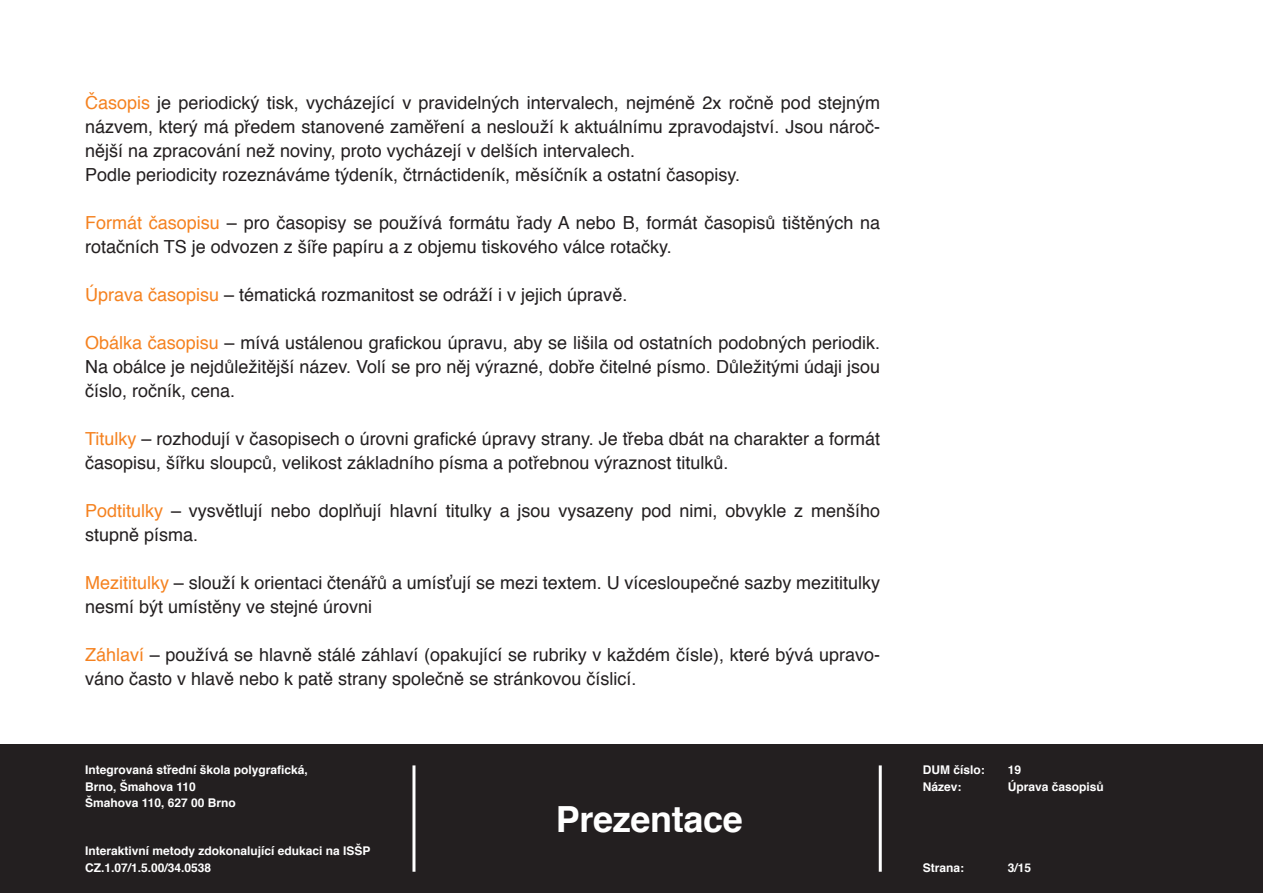
<style>
.page{position:relative;width:1263px;height:893px;background:#fff}
.page>*{position:absolute;margin:0;border:0;box-sizing:border-box;transform-origin:0 0}
.t1{font:700 36px "Helvetica";letter-spacing:-.01em;color:#fff}
.t2{font:18px/24px "Helvetica";color:#231f20}
.t3{font:700 12px/16.5px "Helvetica";color:#fff}
.s1{color:#f58220}
</style>
<div class="page">
<div style="left:0;top:744px;width:1263px;height:149px;background:#231f20"></div>
<hr style="left:412px;top:765px;width:3px;height:107px;background:#fff">
<hr style="left:879px;top:765px;width:3px;height:107px;background:#fff">
<p class="t2" style="left:85px;top:92px;width:797px"><span class="s1">Časopis</span> je periodický tisk, vycházející v pravidelných intervalech, nejméně 2x ročně pod stejným názvem, který má předem stanovené zaměření a neslouží k aktuálnímu zpravodajství. Jsou nároč&shy;nější na zpracování než noviny, proto vycházejí v delších intervalech.<br>Podle periodicity rozeznáváme týdeník, čtrnáctideník, měsíčník a ostatní časopisy.</p>
<p class="t2" style="left:85px;top:212px;width:797px"><span class="s1">Formát časopisu</span> – pro časopisy se používá formátu řady A nebo B, formát časopisů tištěných na rotačních TS je odvozen z šíře papíru a z objemu tiskového válce rotačky.</p>
<p class="t2" style="left:85px;top:284px;width:544px"><span class="s1">Úprava časopisu</span> – tématická rozmanitost se odráží i v jejich úpravě.</p>
<p class="t2" style="left:85px;top:332px;width:797px;text-align:justify"><span class="s1">Obálka časopisu</span> – mívá ustálenou grafickou úpravu, aby se lišila od ostatních podobných periodik.<br>Na obálce je nejdůležitější název. Volí se pro něj výrazné, dobře čitelné písmo. Důležitými údaji jsou číslo, ročník, cena.</p>
<p class="t2" style="left:85px;top:428px;width:797px"><span class="s1">Titulky</span> – rozhodují v časopisech o úrovni grafické úpravy strany. Je třeba dbát na charakter a formát časopisu, šířku sloupců, velikost základního písma a potřebnou výraznost titulků.</p>
<p class="t2" style="left:85px;top:500px;width:797px"><span class="s1">Podtitulky</span> – vysvětlují nebo doplňují hlavní titulky a jsou vysazeny pod nimi, obvykle z menšího stupně písma.</p>
<p class="t2" style="left:85px;top:572px;width:797px"><span class="s1">Mezititulky</span> – slouží k orientaci čtenářů a umísťují se mezi textem. U vícesloupečné sazby mezititulky nesmí být umístěny ve stejné úrovni</p>
<p class="t2" style="left:85px;top:644px;width:797px"><span class="s1">Záhlaví</span> – používá se hlavně stálé záhlaví (opakující se rubriky v každém čísle), které bývá upravo&shy;váno často v hlavě nebo k patě strany společně se stránkovou číslicí.</p>
<p class="t3" style="left:85px;top:763px;width:224px">Integrovaná střední škola polygrafická,<br>Brno, Šmahova 110<br>Šmahova 110, 627 00 Brno</p>
<p class="t3" style="left:85px;top:844px;width:287px">Interaktivní metody zdokonalující edukaci na ISŠP<br>CZ.1.07/1.5.00/34.0538</p>
<h1 class="t1" style="left:556px;top:804px;width:189px">Prezentace</h1>
<p class="t3" style="left:923px;top:763px;width:64px">DUM číslo:</p>
<p class="t3" style="left:1008px;top:763px;width:15px">19</p>
<p class="t3" style="left:923px;top:779px;width:40px">Název:</p>
<p class="t3" style="left:1008px;top:779px;width:98px">Úprava časopisů</p>
<p class="t3" style="left:923px;top:860px;width:43px">Strana:</p>
<p class="t3" style="left:1008px;top:860px;width:25px">3/15</p>
</div>
